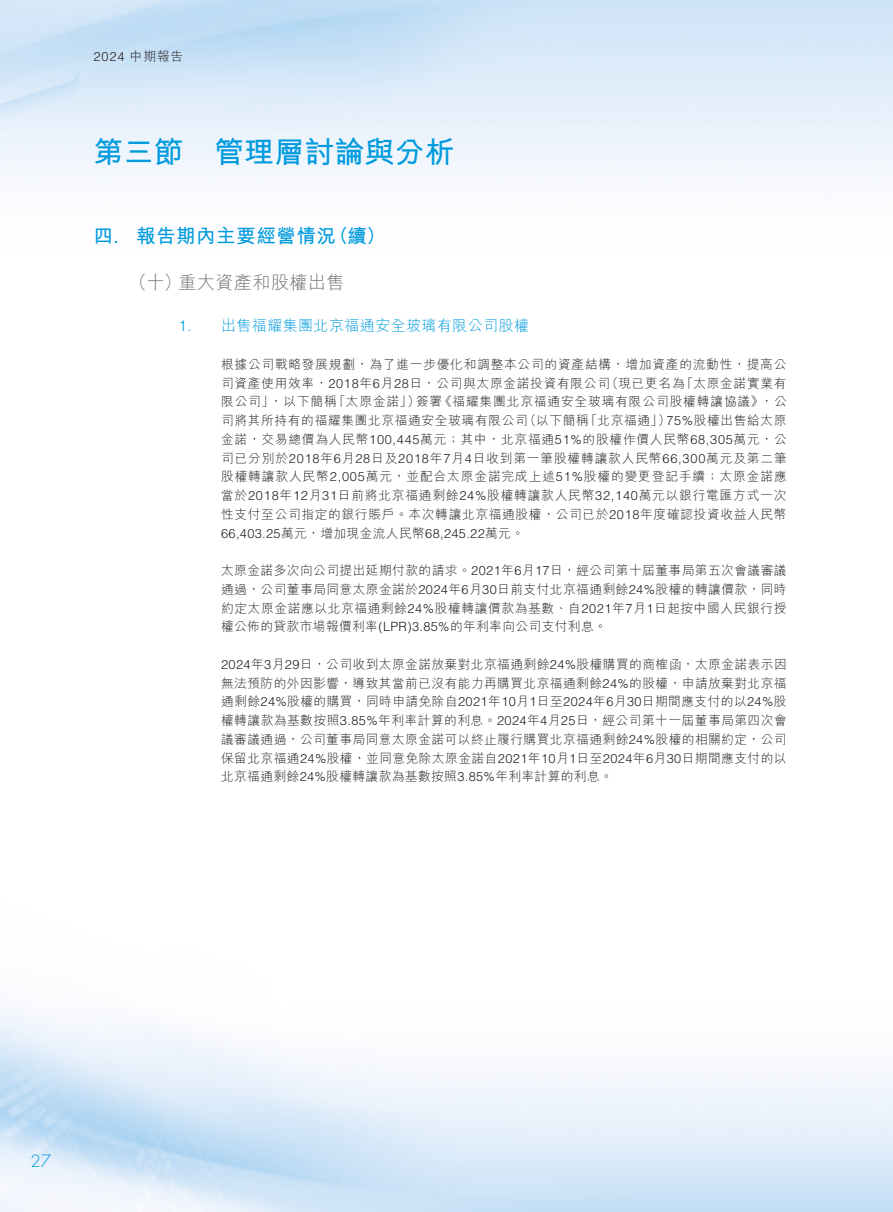
<style>
.page{position:relative;width:893px;height:1212px;background:#fff}
.page>*{position:absolute;margin:0;border:0;box-sizing:border-box;transform-origin:0 0}
.t1{font:700 30px "M Hei HK";letter-spacing:.005em;color:#009bde}
.t2{font:700 19.5px "M Hei HK";letter-spacing:.03em;color:#009bde}
.t3{font:300 18px "M Hei HK";letter-spacing:.03em;color:#6c6d70}
.t4{font:300 16.5px "Futura Std";color:#009bde}
.t5{font:300 15px "M Hei HK";letter-spacing:.03em;color:#009bde}
.t6{font:300 12.75px/18.8px "M Hei HK";letter-spacing:.03em;color:#231f20;text-align:justify}
.t7{font:300 12.75px "Helvetica LT Std";letter-spacing:.03em;color:#231f20}
.s1{font-family:"M Hei HK"}
.s2{font-family:"Helvetica LT Std";font-weight:400}
.s3{font-family:"Helvetica LT Std"}
</style>
<div class="page">
<p class="t7" style="left:94px;top:48px;width:91px">2024 <span class="s1">中期報告</span></p>
<h1 class="t1" style="left:94px;top:130px;width:363px">第三節 管理層討論與分析</h1>
<h2 class="t2" style="left:94px;top:221px;width:294px">四<span class="s2">.</span> 報告期內主要經營情況（續）</h2>
<h3 class="t3" style="left:129px;top:273px;width:217px">（十）重大資產和股權出售</h3>
<p class="t5" style="left:179px;top:318px;width:352px"><span class="s3">1.</span> 出售福耀集團北京福通安全玻璃有限公司股權</p>
<p class="t6" style="left:221px;top:355px;width:567px">根據公司戰略發展規劃，為了進一步優化和調整本公司的資產結構，增加資產的流動性，提高公司資產使用效率，<span class="s3">2018</span>年<span class="s3">6</span>月<span class="s3">28</span>日，公司與太原金諾投資有限公司（現已更名為「太原金諾實業有限公司」，以下簡稱「太原金諾」）簽署《福耀集團北京福通安全玻璃有限公司股權轉讓協議》，公司將其所持有的福耀集團北京福通安全玻璃有限公司（以下簡稱「北京福通」）<span class="s3">75%</span>股權出售給太原金諾，交易總價為人民幣<span class="s3">100,445</span>萬元；其中，北京福通<span class="s3">51%</span>的股權作價人民幣<span class="s3">68,305</span>萬元，公司已分別於<span class="s3">2018</span>年<span class="s3">6</span>月<span class="s3">28</span>日及<span class="s3">2018</span>年<span class="s3">7</span>月<span class="s3">4</span>日收到第一筆股權轉讓款人民幣<span class="s3">66,300</span>萬元及第二筆股權轉讓款人民幣<span class="s3">2,005</span>萬元，並配合太原金諾完成上述<span class="s3">51%</span>股權的變更登記手續；太原金諾應當於<span class="s3">2018</span>年<span class="s3">12</span>月<span class="s3">31</span>日前將北京福通剩餘<span class="s3">24%</span>股權轉讓款人民幣<span class="s3">32,140</span>萬元以銀行電匯方式一次性支付至公司指定的銀行賬戶。本次轉讓北京福通股權，公司已於<span class="s3">2018</span>年度確認投資收益人民幣</p>
<p class="t7" style="left:221px;top:525px;width:304px">66,403.25<span class="s1">萬元，增加現金流人民幣</span>68,245.22<span class="s1">萬元。</span></p>
<p class="t6" style="left:221px;top:561px;width:567px">太原金諾多次向公司提出延期付款的請求。<span class="s3">2021</span>年<span class="s3">6</span>月<span class="s3">17</span>日，經公司第十屆董事局第五次會議審議通過，公司董事局同意太原金諾於<span class="s3">2024</span>年<span class="s3">6</span>月<span class="s3">30</span>日前支付北京福通剩餘<span class="s3">24%</span>股權的轉讓價款，同時約定太原金諾應以北京福通剩餘<span class="s3">24%</span>股權轉讓價款為基數、自<span class="s3">2021</span>年<span class="s3">7</span>月<span class="s3">1</span>日起按中國人民銀行授權公佈的貸款市場報價利率<span class="s3">(LPR)3.85%</span>的年利率向公司支付利息。</p>
<p class="t6" style="left:221px;top:655px;width:567px"><span class="s3">2024</span>年<span class="s3">3</span>月<span class="s3">29</span>日，公司收到太原金諾放棄對北京福通剩餘<span class="s3">24%</span>股權購買的商榷函，太原金諾表示因無法預防的外因影響，導致其當前已沒有能力再購買北京福通剩餘<span class="s3">24%</span>的股權，申請放棄對北京福通剩餘<span class="s3">24%</span>股權的購買，同時申請免除自<span class="s3">2021</span>年<span class="s3">10</span>月<span class="s3">1</span>日至<span class="s3">2024</span>年<span class="s3">6</span>月<span class="s3">30</span>日期間應支付的以<span class="s3">24%</span>股權轉讓款為基數按照<span class="s3">3.85%</span>年利率計算的利息。<span class="s3">2024</span>年<span class="s3">4</span>月<span class="s3">25</span>日，經公司第十一屆董事局第四次會議審議通過，公司董事局同意太原金諾可以終止履行購買北京福通剩餘<span class="s3">24%</span>股權的相關約定，公司保留北京福通<span class="s3">24%</span>股權，並同意免除太原金諾自<span class="s3">2021</span>年<span class="s3">10</span>月<span class="s3">1</span>日至<span class="s3">2024</span>年<span class="s3">6</span>月<span class="s3">30</span>日期間應支付的以北京福通剩餘<span class="s3">24%</span>股權轉讓款為基數按照<span class="s3">3.85%</span>年利率計算的利息。</p>
<p class="t4" style="left:31px;top:1151px;width:22px">27</p>
</div>
